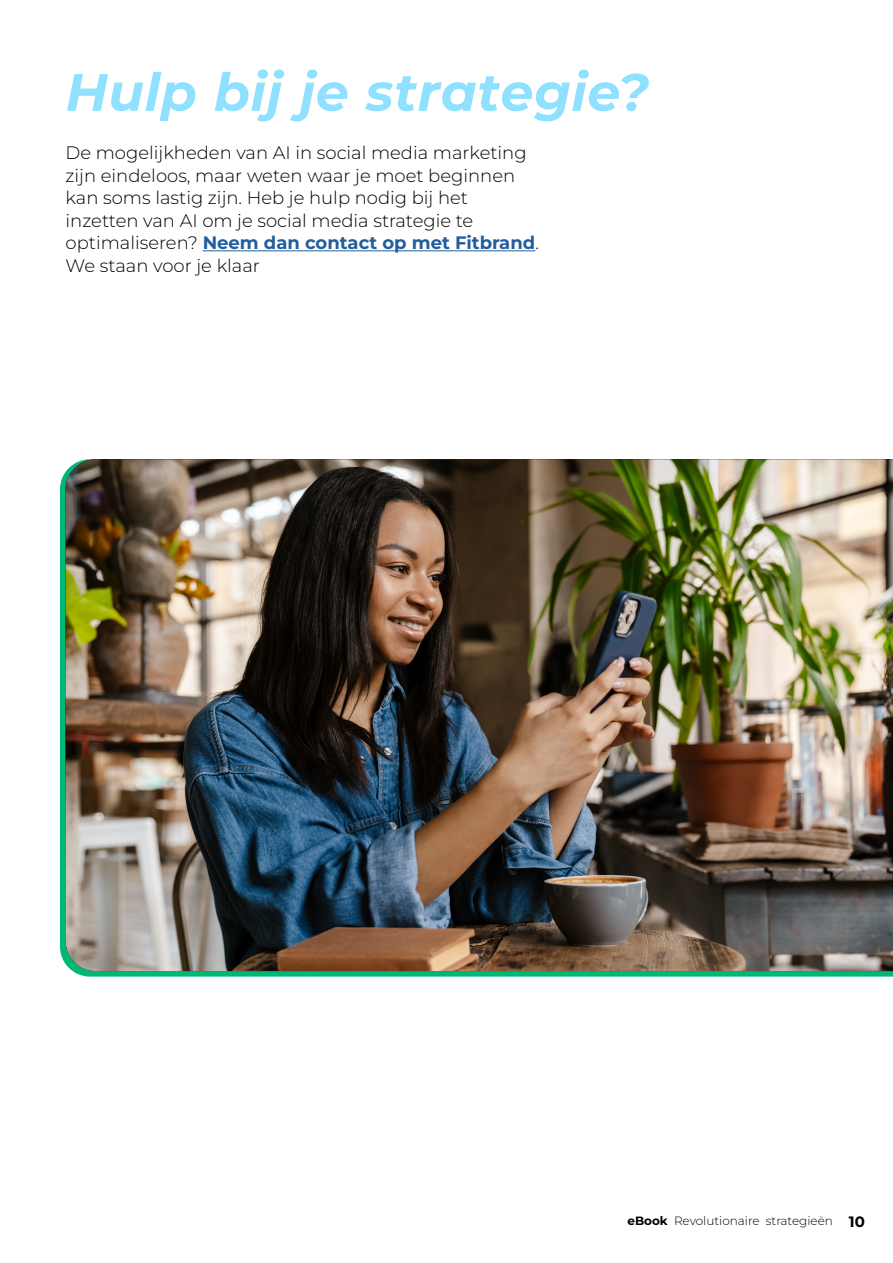
<style>
.page{position:relative;width:893px;height:1263px;background:#fff}
.page>*{position:absolute;margin:0;border:0;box-sizing:border-box;transform-origin:0 0}
.t1{font:italic 700 52.5px "Montserrat";letter-spacing:.005em;color:#8fe1ff}
.t2{font:300 18px/22.5px "Montserrat";color:#000}
.t3{font:300 12px "Montserrat";color:#000}
.s1{font-weight:700;color:#215e9e}
.s2{font-weight:700}
.s3{font-weight:700;font-size:15px}
</style>
<div class="page">
<hr style="left:203px;top:250px;width:332px;height:1px;background:#215e9e">
<img style="left:66px;top:459px;width:827px;height:512px">
<h1 class="t1" style="left:66px;top:70px;width:585px">Hulp bij je strategie?</h1>
<p class="t2" style="left:66px;top:142px;width:475px">De mogelijkheden van AI in social media marketing zijn eindeloos, maar weten waar je moet beginnen kan soms lastig zijn. Heb je hulp nodig bij het inzetten van AI om je social media strategie te optimaliseren? <span class="s1">Neem dan contact op met Fitbrand</span>.<br>We staan voor je klaar</p>
<p class="t3" style="left:627px;top:1215px;width:239px"><span class="s2">eBook</span> Revolutionaire strategieën <span class="s3">10</span></p>
</div>
